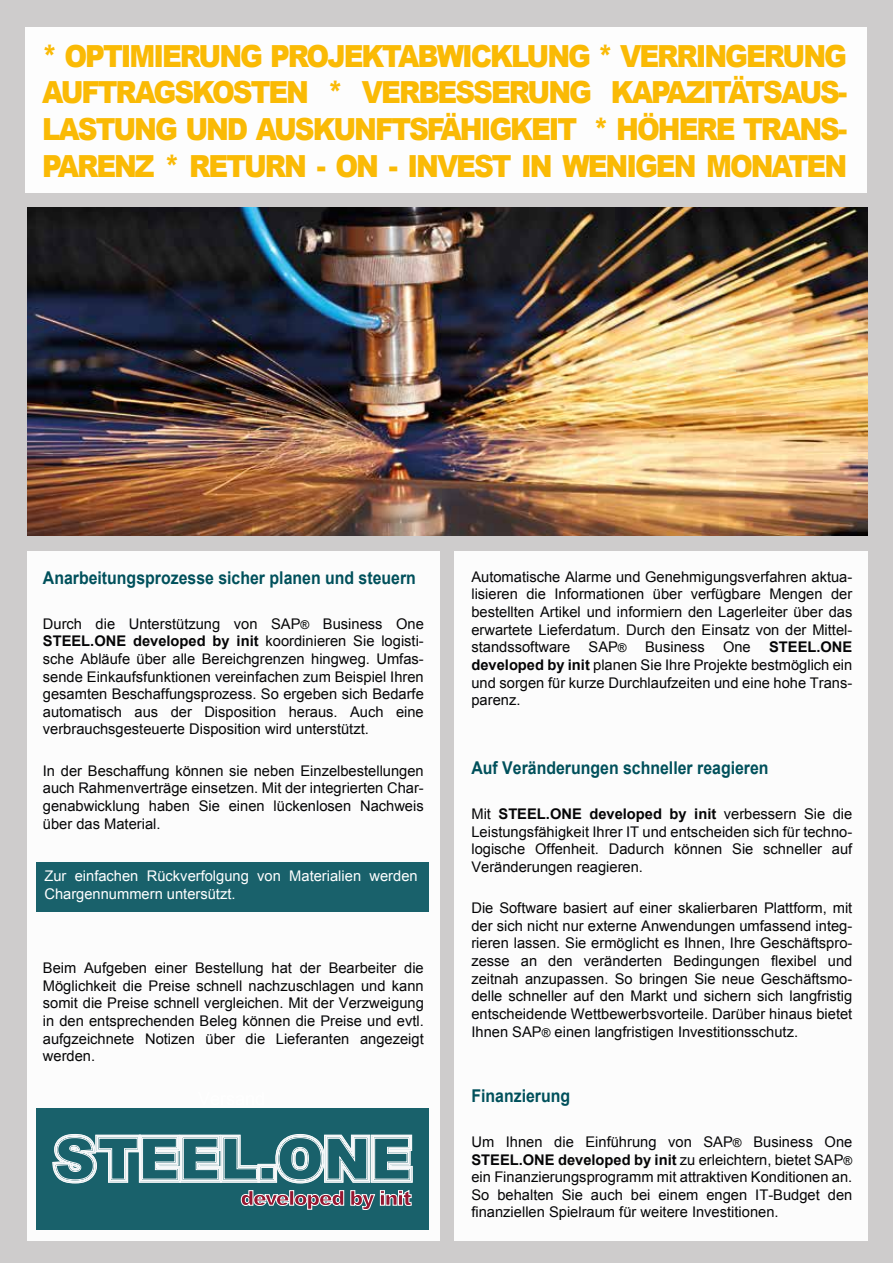
<style>
.page{position:relative;width:893px;height:1263px;background:#cecccc}
.page>*{position:absolute;margin:0;border:0;box-sizing:border-box;transform-origin:0 0}
.t1{font:900 30.45px/36.6px "Arial";letter-spacing:-.075em;color:#faba05;text-align:justify;scale:.9 1}
.t2{font:700 17.7px "Arial";color:#00505b;scale:.9 1}
.t3{font:14.7px/17.7px "Arial";color:#050506;text-align:justify}
.t4{font:14.7px/17.7px "Arial";color:#fff}
.s1{font-size:12px;color:#000101}
.s2{font-weight:700}
</style>
<div class="page">
<img style="left:27px;top:552px;width:413px;height:688px">
<div style="left:26px;top:27px;width:841px;height:166px;background:#fdfdfd"></div>
<img style="left:455px;top:552px;width:412px;height:688px">
<div style="left:37px;top:1108px;width:392px;height:121px;background:#19616b"></div>
<svg style="left:52px;top:1134px;width:361px;height:50px"></svg>
<svg style="left:241px;top:1190px;width:103px;height:20px"></svg>
<svg style="left:350px;top:1190px;width:62px;height:20px"></svg>
<div style="left:37px;top:862px;width:392px;height:50px;background:#19616b"></div>
<img style="left:27px;top:207px;width:840px;height:328px">
<p class="t1" style="left:42px;top:37px;width:896px">* OPTIMIERUNG PROJEKTABWICKLUNG * VERRINGERUNG AUFTRAGSKOSTEN * VERBESSERUNG KAPAZITÄTSAUS-LASTUNG UND AUSKUNFTSFÄHIGKEIT * HÖHERE TRANS-PARENZ * RETURN - ON - INVEST IN WENIGEN MONATEN</p>
<p class="t2" style="left:43px;top:566px;width:416px">Anarbeitungsprozesse sicher planen und steuern</p>
<p class="t3" style="left:43px;top:615px;width:382px">Durch die Unterstützung von SAP<span class="s1">®</span> Business One <span class="s2">STEEL.ONE developed by init</span> koordinieren Sie logisti&shy;sche Abläufe über alle Bereichgrenzen hingweg. Umfas&shy;sende Einkaufsfunktionen vereinfachen zum Beispiel Ihren gesamten Beschaffungsprozess. So ergeben sich Bedarfe automatisch aus der Disposition heraus. Auch eine verbrauchsgesteuerte Disposition wird unterstützt.</p>
<p class="t3" style="left:43px;top:762px;width:382px">In der Beschaffung können sie neben Einzelbestellungen auch Rahmenverträge einsetzen. Mit der integrierten Char&shy;genabwicklung haben Sie einen lückenlosen Nachweis über das Material.</p>
<p class="t4" style="left:44px;top:868px;width:375px">Zur einfachen Rückverfolgung von Materialien werden<br>Chargennummern untersützt.</p>
<p class="t3" style="left:43px;top:959px;width:382px">Beim Aufgeben einer Bestellung hat der Bearbeiter die Möglichkeit die Preise schnell nachzuschlagen und kann somit die Preise schnell vergleichen. Mit der Verzweigung in den entsprechenden Beleg können die Preise und evtl. aufgzeichnete Notizen über die Lieferanten angezeigt werden.</p>
<p class="t3" style="left:471px;top:568px;width:382px">Automatische Alarme und Genehmigungsverfahren aktua&shy;lisieren die Informationen über verfügbare Mengen der bestellten Artikel und informiern den Lagerleiter über das erwartete Lieferdatum. Durch den Einsatz von der Mittel&shy;standssoftware SAP<span class="s1">®</span> Business One <span class="s2">STEEL.ONE developed by init</span> planen Sie Ihre Projekte bestmöglich ein und sorgen für kurze Durchlaufzeiten und eine hohe Trans&shy;parenz.</p>
<p class="t2" style="left:471px;top:756px;width:332px">Auf Veränderungen schneller reagieren</p>
<p class="t3" style="left:471px;top:805px;width:382px">Mit <span class="s2">STEEL.ONE developed by init</span> verbessern Sie die Leistungsfähigkeit Ihrer IT und entscheiden sich für techno&shy;logische Offenheit. Dadurch können Sie schneller auf Veränderungen reagieren.</p>
<p class="t3" style="left:471px;top:899px;width:382px">Die Software basiert auf einer skalierbaren Plattform, mit der sich nicht nur externe Anwendungen umfassend integ&shy;rieren lassen. Sie ermöglicht es Ihnen, Ihre Geschäftspro&shy;zesse an den veränderten Bedingungen flexibel und zeitnah anzupassen. So bringen Sie neue Geschäftsmo&shy;delle schneller auf den Markt und sichern sich langfristig entscheidende Wettbewerbsvorteile. Darüber hinaus bietet Ihnen SAP<span class="s1">®</span> einen langfristigen Investitionsschutz.</p>
<p class="t2" style="left:471px;top:1084px;width:111px">Finanzierung</p>
<p class="t3" style="left:471px;top:1133px;width:382px">Um Ihnen die Einführung von SAP<span class="s1">®</span> Business One <span class="s2">STEEL.ONE developed by init</span> zu erleichtern, bietet SAP<span class="s1">® </span>ein Finanzierungsprogramm mit attraktiven Konditionen an.<br>So behalten Sie auch bei einem engen IT-Budget den finanziellen Spielraum für weitere Investitionen.</p>
</div>
